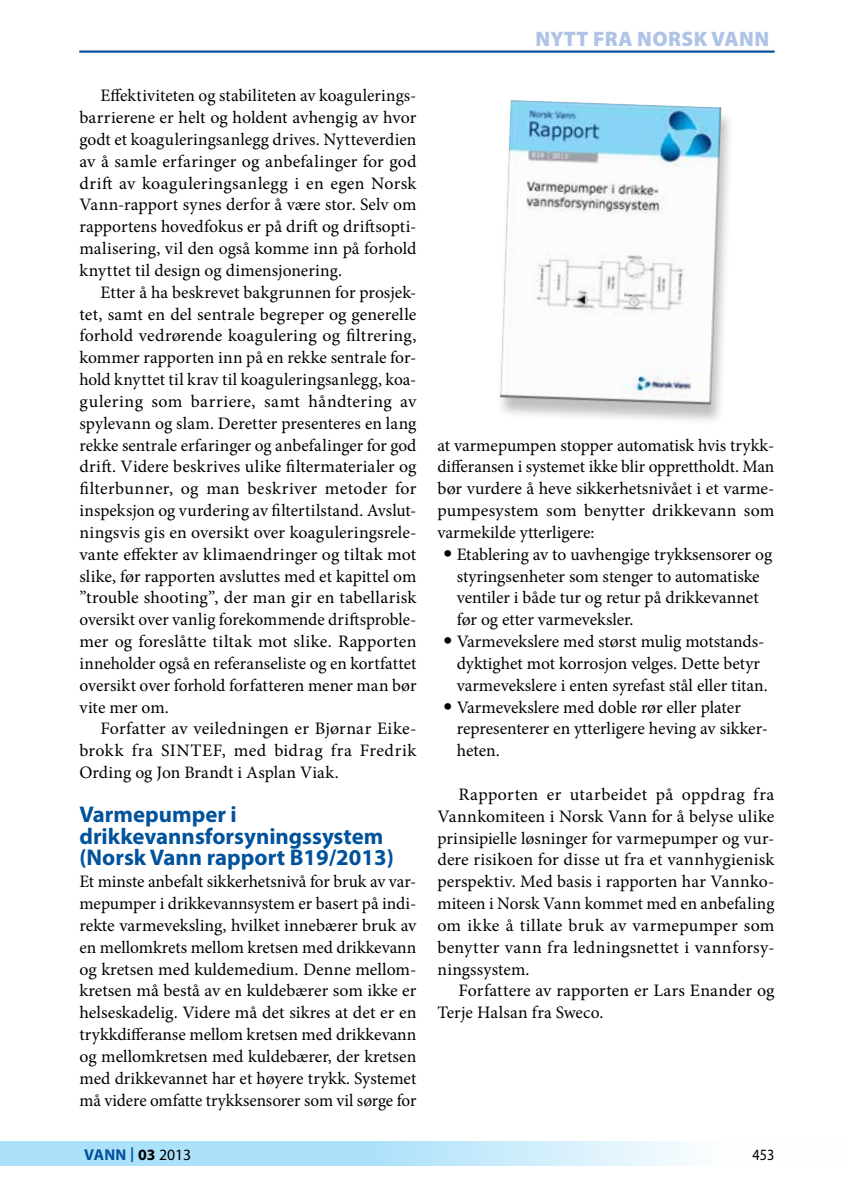
<style>
.page{position:relative;width:844px;height:1191px;background:#fff}
.page>*{position:absolute;margin:0;border:0;box-sizing:border-box;transform-origin:0 0}
.t1{font:700 22.75px/21.9px "Myriad Pro";color:#00529c}
.t2{font:900 21px "Myriad Pro";letter-spacing:.02em;color:#aec3e6}
.t3{font:17.5px/21.9px "Minion Pro";color:#000;text-align:justify}
.t4{font:700 15.75px "Myriad Pro";letter-spacing:.01em;color:#00529c}
.t5{font:15.75px "Myriad Pro";color:#000;scale:.9 1}
.s1{font-family:"Futura"}
.s2{font-weight:400;font-size:21.88px}
.s3{color:#000}
.s4{font-weight:400;color:#000}
</style>
<div class="page">
<svg style="left:0;top:1141px;width:688px;height:25px;background:#bbe6fa"></svg>
<hr style="left:79px;top:51px;width:695px;height:1px;background:#00529c">
<div style="left:496px;top:103px;width:239px;height:323px;background:#000;opacity:.25"></div>
<svg style="left:499px;top:100px;width:222px;height:306px"></svg>
<p class="t3" style="left:79px;top:85px;width:338px;text-indent:21px">Effektiviteten og stabiliteten av koagulerings&shy;barrierene er helt og holdent avhengig av hvor godt et koaguleringsanlegg drives. Nytteverdien av å samle erfaringer og anbefalinger for god drift av koaguleringsanlegg i en egen Norsk Vann-rapport synes derfor å være stor. Selv om rapportens hovedfokus er på drift og driftsopti&shy;malisering, vil den også komme inn på forhold knyttet til design og dimensjonering.</p>
<p class="t3" style="left:79px;top:281px;width:338px;text-indent:21px">Etter å ha beskrevet bakgrunnen for prosjek&shy;tet, samt en del sentrale begreper og generelle forhold vedrørende koagulering og filtrering, kommer rapporten inn på en rekke sentrale for&shy;hold knyttet til krav til koaguleringsanlegg, koa&shy;gulering som barriere, samt håndtering av spylevann og slam. Deretter presenteres en lang rekke sentrale erfaringer og anbefalinger for god drift. Videre beskrives ulike filtermaterialer og filterbunner, og man beskriver metoder for inspeksjon og vurdering av filtertilstand. Avslut&shy;ningsvis gis en oversikt over koaguleringsrele&shy;vante effekter av klimaendringer og tiltak mot slike, før rapporten avsluttes med et kapittel om ”trouble shooting”, der man gir en tabellarisk oversikt over vanlig forekommende driftsproble&shy;mer og foreslåtte tiltak mot slike. Rapporten inneholder også en referanseliste og en kortfattet oversikt over forhold forfatteren mener man bør vite mer om.</p>
<p class="t3" style="left:79px;top:718px;width:338px;text-indent:21px">Forfatter av veiledningen er Bjørnar Eike&shy;brokk fra SINTEF, med bidrag fra Fredrik Ording og Jon Brandt i Asplan Viak.</p>
<h1 class="t1" style="left:79px;top:802px;width:316px">Varmepumper i drikkevannsforsyningssystem (Norsk Vann rapport B19/2013)</h1>
<p class="t3" style="left:79px;top:870px;width:338px">Et minste anbefalt sikkerhetsnivå for bruk av var&shy;mepumper i drikkevannsystem er basert på indi&shy;rekte varmeveksling, hvilket innebærer bruk av en mellomkrets mellom kretsen med drikkevann og kretsen med kuldemedium. Denne mellom&shy;kretsen må bestå av en kuldebærer som ikke er helseskadelig. Videre må det sikres at det er en trykkdifferanse mellom kretsen med drikkevann og mellomkretsen med kuldebærer, der kretsen med drikkevannet har et høyere trykk. Systemet må videre omfatte trykksensorer som vil sørge for</p>
<p class="t2" style="left:535px;top:27px;width:219px">NYTT FRA NORSK VANN</p>
<p class="t3" style="left:437px;top:434px;width:338px">at varmepumpen stopper automatisk hvis trykk&shy;differansen i systemet ikke blir opprettholdt. Man bør vurdere å heve sikkerhetsnivået i et varme&shy;pumpesystem som benytter drikkevann som varmekilde ytterligere:</p>
<p class="t3" style="left:456px;top:543px;width:317px;text-align:left;text-indent:-14px"><span class="s1">•</span> Etablering av to uavhengige trykksensorer og styringsenheter som stenger to automatiske ventiler i både tur og retur på drikkevannet før og etter varmeveksler.</p>
<p class="t3" style="left:456px;top:630px;width:312px;text-align:left;text-indent:-14px"><span class="s1">•</span> Varmevekslere med størst mulig motstands&shy;dyktighet mot korrosjon velges. Dette betyr varmevekslere i enten syrefast stål eller titan.</p>
<p class="t3" style="left:456px;top:696px;width:313px;text-align:left;text-indent:-14px"><span class="s1">•</span> Varmevekslere med doble rør eller plater representerer en ytterligere heving av sikker&shy;heten.</p>
<p class="t3" style="left:437px;top:783px;width:338px;text-indent:21px">Rapporten er utarbeidet på oppdrag fra Vannkomiteen i Norsk Vann for å belyse ulike prinsipielle løsninger for varmepumper og vur&shy;dere risikoen for disse ut fra et vannhygienisk perspektiv. Med basis i rapporten har Vannko&shy;miteen i Norsk Vann kommet med en anbefaling om ikke å tillate bruk av varmepumper som benytter vann fra ledningsnettet i vannforsy&shy;ningssystem.</p>
<p class="t3" style="left:437px;top:980px;width:338px;text-indent:21px">Forfattere av rapporten er Lars Enander og<br>Terje Halsan fra Sweco.</p>
<p class="t4" style="left:84px;top:1144px;width:109px">Vann <span class="s2">I</span> <span class="s3">03</span> <span class="s4">2013</span></p>
<p class="t5" style="left:752px;top:1145px;width:26px">453</p>
</div>
